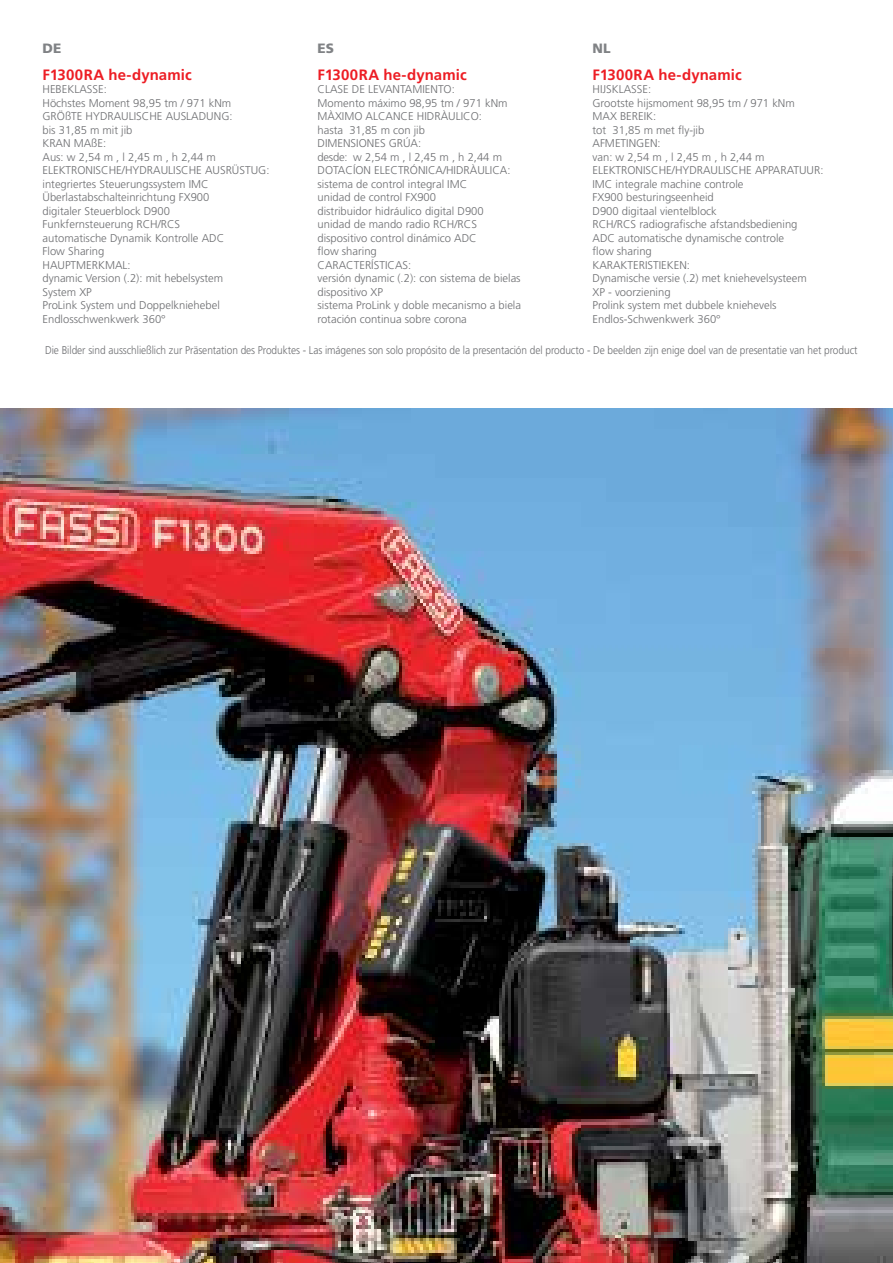
<style>
.page{position:relative;width:893px;height:1263px;background:#fff}
.page>*{position:absolute;margin:0;border:0;box-sizing:border-box;transform-origin:0 0}
.t1{font:700 15px "Frutiger";letter-spacing:.005em;color:#ed1d24}
.t2{font:900 13.5px "Frutiger";color:#808285}
.t3{font:300 11.25px/13.5px "Frutiger";color:#6d6e71}
.t4{font:300 11.25px "Frutiger";color:#6d6e71;scale:.9 1}
</style>
<div class="page">
<img style="left:0;top:409px;width:893px;height:854px">
<p class="t2" style="left:317px;top:40px;width:18px">ES</p>
<h1 class="t1" style="left:317px;top:66px;width:151px">F1300RA he-dynamic</h1>
<p class="t3" style="left:317px;top:83px;width:205px">CLASE DE LEVANTAMIENTO:<br>Momento máximo 98,95 tm / 971 kNm<br>MÀXIMO ALCANCE HIDRÀULICO:<br>hasta 31,85 m con jib<br>DIMENSIONES GRÚA:<br>desde: w 2,54 m , l 2,45 m , h 2,44 m<br>DOTACÍON ELECTRÓNICA/HIDRÀULICA: sistema de control integral IMC<br>unidad de control FX900<br>distribuidor hidráulico digital D900<br>unidad de mando radio RCH/RCS dispositivo control dinámico ADC<br>flow sharing<br>CARACTERÍSTICAS:<br>versión dynamic (.2): con sistema de bielas dispositivo XP<br>sistema ProLink y doble mecanismo a biela rotación continua sobre corona</p>
<p class="t2" style="left:43px;top:40px;width:20px">DE</p>
<h1 class="t1" style="left:43px;top:66px;width:151px">F1300RA he-dynamic</h1>
<p class="t3" style="left:43px;top:83px;width:228px">HEBEKLASSE:<br>Höchstes Moment 98,95 tm / 971 kNm<br>GRÖßTE HYDRAULISCHE AUSLADUNG:<br>bis 31,85 m mit jib<br>KRAN MAßE:<br>Aus: w 2,54 m , l 2,45 m , h 2,44 m<br>ELEKTRONISCHE/HYDRAULISCHE AUSRÜSTUG: integriertes Steuerungssystem IMC<br>Überlastabschalteinrichtung FX900<br>digitaler Steuerblock D900<br>Funkfernsteuerung RCH/RCS<br>automatische Dynamik Kontrolle ADC<br>Flow Sharing<br>HAUPTMERKMAL:<br>dynamic Version (.2): mit hebelsystem<br>System XP<br>ProLink System und Doppelkniehebel<br>Endlosschwenkwerk 360°</p>
<p class="t2" style="left:592px;top:40px;width:20px">NL</p>
<h1 class="t1" style="left:592px;top:66px;width:151px">F1300RA he-dynamic</h1>
<p class="t3" style="left:592px;top:83px;width:232px">HIJSKLASSE:<br>Grootste hijsmoment 98,95 tm / 971 kNm<br>MAX BEREIK:<br>tot 31,85 m met fly-jib<br>AFMETINGEN:<br>van: w 2,54 m , l 2,45 m , h 2,44 m<br>ELEKTRONISCHE/HYDRAULISCHE APPARATUUR:<br>IMC integrale machine controle<br>FX900 besturingseenheid<br>D900 digitaal vientelblock<br>RCH/RCS radiografische afstandsbediening<br>ADC automatische dynamische controle<br>flow sharing<br>KARAKTERISTIEKEN:<br>Dynamische versie (.2) met kniehevelsysteem<br>XP - voorziening<br>Prolink system met dubbele kniehevels<br>Endlos-Schwenkwerk 360°</p>
<p class="t4" style="left:45px;top:344px;width:904px">Die Bilder sind ausschließlich zur Präsentation des Produktes - Las imágenes son solo propósito de la presentación del producto - De beelden zijn enige doel van de presentatie van het product</p>
</div>
